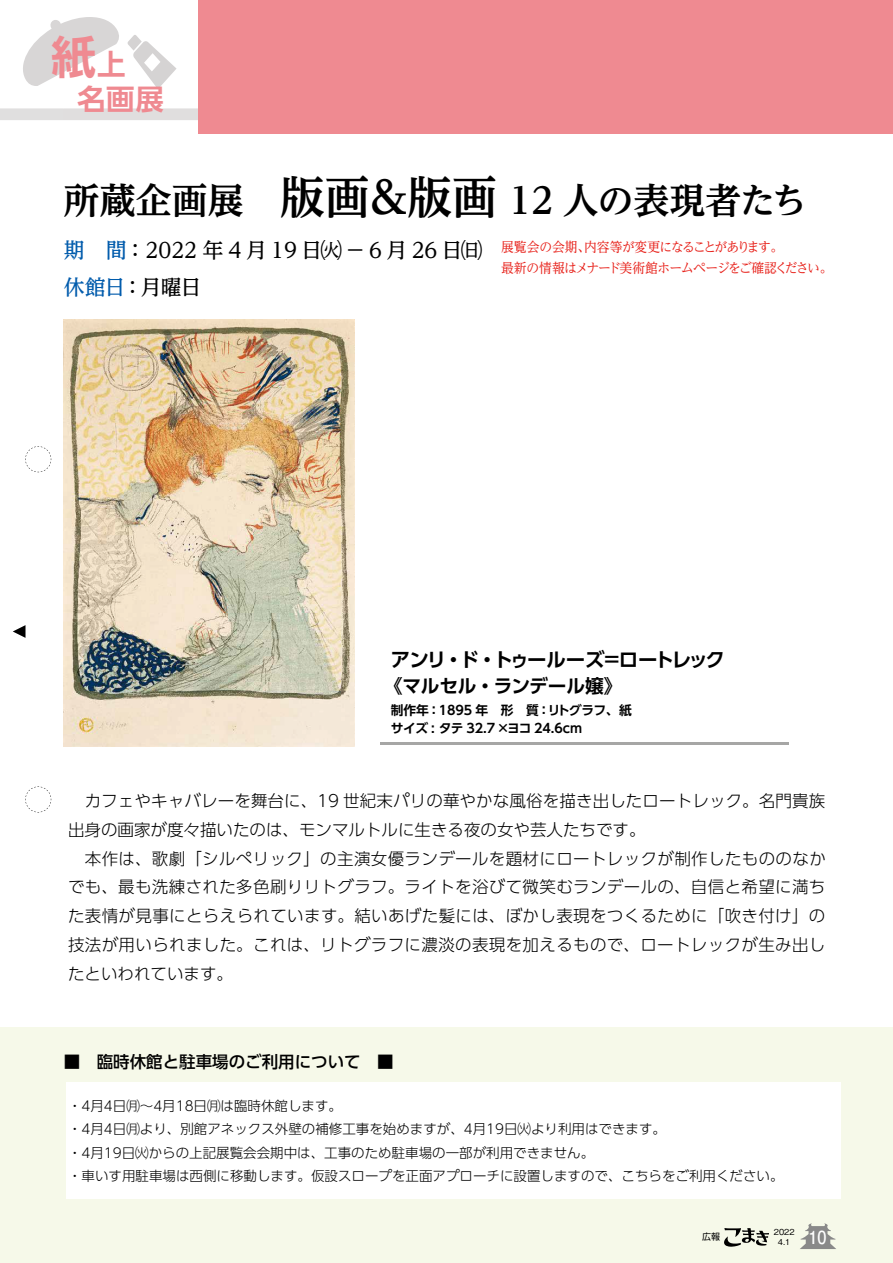
<style>
.page{position:relative;width:893px;height:1263px;background:#fff}
.page>*{position:absolute;margin:0;border:0;box-sizing:border-box;transform-origin:0 0}
.t1{font:700 45px "UD Shin Go Pro De";color:#ef8a91}
.t2{font:700 36px "UD Reimin Pro";color:#000}
.t3{font:700 28.5px "UD Shin Go Pro De";color:#ef8a91}
.t4{font:500 21px/36.8px "UD Reimin Pro";color:#000}
.t5{font:700 19.5px "UD Shin Go Pro De";letter-spacing:-.11em;color:#000}
.t6{font:700 18.75px "UD Shin Go Pro De";letter-spacing:-.015em;color:#000}
.t7{font:700 18px "Futo Go B101 Pro";color:#fff;scale:.9 1}
.t8{font:300 16.5px/28.8px "UD Shin Go Pro";letter-spacing:.02em;color:#000}
.t9{font:500 16.5px "UD Shin Go Pro";color:#000}
.t10{font:300 13.5px/23.4px "UD Shin Go Pro";color:#000}
.t11{font:13.5px/21px "UD Reimin Pro";letter-spacing:-.065em;color:#e71f18;scale:.95 1}
.t12{font:700 12.75px/18px "UD Shin Go Pro De";letter-spacing:-.005em;color:#000}
.t13{font:9px "UD Shin Go Pro";color:#000}
.t14{font:500 8.25px/9.9px "Gothic BBB Pro";color:#000;text-align:center}
.s1{font-size:28.5px}
.s2{font-size:45px}
.s3{color:#005bac}
.s4{font-weight:300}
</style>
<div class="page">
<div style="left:0;top:1027px;width:893px;height:236px;background:#f6f9e9"></div>
<div style="left:0;top:109px;width:64px;height:10px;background:#e0dfdf"></div>
<hr style="left:0;top:108px;width:64px;height:1px;background:#e0dfdf">
<hr style="left:0;top:119px;width:64px;height:1px;background:#e0dfdf">
<img style="left:64px;top:354px;width:290px;height:392px">
<hr style="left:381px;top:742px;width:408px;height:2px;background:#a6a6a5">
<div style="left:199px;top:0;width:694px;height:133px;background:#ef8a91"></div>
<svg style="left:18px;top:0;width:798px;height:354px"></svg>
<div style="left:66px;top:1082px;width:774px;height:117px;background:#fff"></div>
<svg style="left:13px;top:625px;width:13px;height:13px"></svg>
<svg style="left:25px;top:446px;width:26px;height:26px"></svg>
<svg style="left:25px;top:786px;width:26px;height:26px"></svg>
<svg style="left:800px;top:1223px;width:36px;height:26px"></svg>
<svg style="left:724px;top:1228px;width:45px;height:19px"></svg>
<h1 class="t1" style="left:51px;top:20px;width:76px">紙<span class="s1">上</span></h1>
<h3 class="t3" style="left:77px;top:76px;width:88px">名画展</h3>
<h2 class="t2" style="left:64px;top:171px;width:745px">所蔵企画展　<span class="s2">版画＆版画</span> 12 人の表現者たち</h2>
<p class="t4" style="left:64px;top:231px;width:441px"><span class="s3">期　間</span>： 2022 年 4 月 19 日㈫－6 月 26 日㈰　<span class="s3">休館日</span>：月曜日</p>
<p class="t11" style="left:501px;top:236px;width:350px">展覧会の会期、内容等が変更になることがあります。<br>最新の情報はメナード美術館ホームページをご確認ください。</p>
<p class="t5" style="left:391px;top:644px;width:336px">アンリ・ド・トゥールーズ＝ロートレック</p>
<p class="t6" style="left:384px;top:671px;width:240px">《マルセル・ランデール嬢》</p>
<p class="t12" style="left:391px;top:701px;width:242px">制作年：1895 年　形　質：リトグラフ、紙サイズ : タテ 32.7×ヨコ 24.6cm</p>
<p class="t8" style="left:68px;top:785px;width:759px">　カフェやキャバレーを舞台に、19 世紀末パリの華やかな風俗を描き出したロートレック。名門貴族出身の画家が度々描いたのは、モンマルトルに生きる夜の女や芸人たちです。<br>　本作は、歌劇「シルぺリック」の主演女優ランデールを題材にロートレックが制作したもののなかでも、最も洗練された多色刷りリトグラフ。ライトを浴びて微笑むランデールの、自信と希望に満ちた表情が見事にとらえられています。結いあげた髪には、ぼかし表現をつくるために「吹き付け」の技法が用いられました。これは、リトグラフに濃淡の表現を加えるもので、ロートレックが生み出したといわれています。</p>
<p class="t9" style="left:64px;top:1048px;width:331px"><span class="s4">■　</span>臨時休館と駐車場のご利用について<span class="s4">　■</span></p>
<p class="t10" style="left:68px;top:1093px;width:717px">・4月4日㈪～4月18日㈪は臨時休館します。<br>・4月4日㈪より、別館アネックス外壁の補修工事を始めますが、4月19日㈫より利用はできます。<br>・4月19日㈫からの上記展覧会会期中は、工事のため駐車場の一部が利用できません。<br>・車いす用駐車場は西側に移動します。仮設スロープを正面アプローチに設置しますので、こちらをご利用ください。</p>
<p class="t13" style="left:702px;top:1230px;width:19px">広報</p>
<p class="t14" style="left:774px;top:1226px;width:22px">2022<br>4.1</p>
<p class="t7" style="left:809px;top:1223px;width:21px">10</p>
</div>
